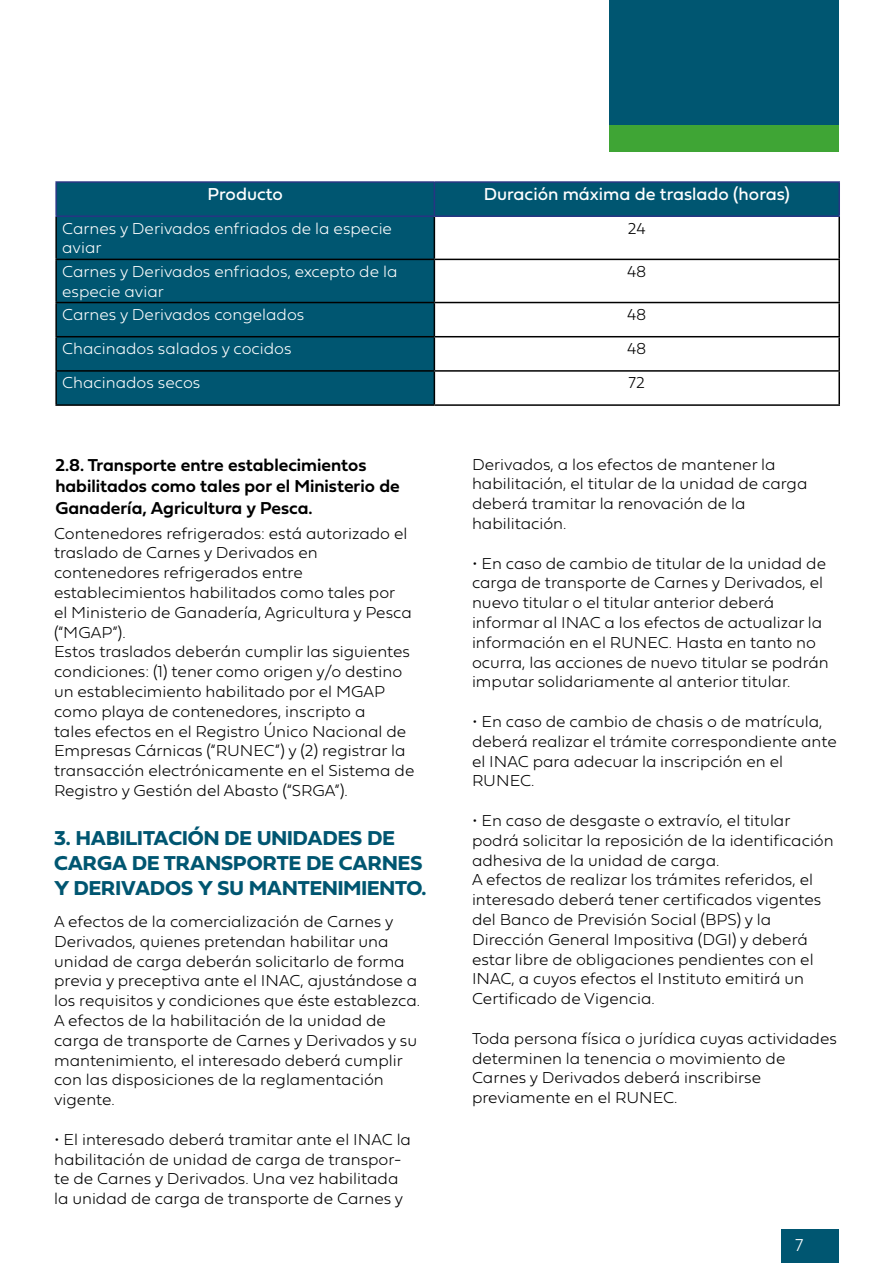
<style>
.page{position:relative;width:893px;height:1263px;background:#fff}
.page>*{position:absolute;margin:0;border:0;box-sizing:border-box;transform-origin:0 0}
.t1{font:700 21px/25.2px "INAC Fieldwork Geo";color:#005671}
.t2{font:600 18px/21.6px "INAC Fieldwork Geo";color:#000}
.t3{font:18px "INAC Fieldwork Geo";color:#fff}
.t4{font:100 18px "INAC Fieldwork Geo";color:#fff}
.t5{font:100 16.5px/19.8px "INAC Fieldwork Geo";color:#000}
.t6{font:100 16.5px/19.8px "INAC Fieldwork Geo";color:#fff}
</style>
<div class="page">
<div style="left:610px;top:28px;width:229px;height:124px;background:#3fa535"></div>
<div style="left:610px;top:0;width:229px;height:125px;background:#005671"></div>
<div style="left:781px;top:1229px;width:58px;height:34px;background:#005671"></div>
<svg style="left:57px;top:183px;width:781px;height:221px;fill:#005671"></svg>
<hr style="left:55px;top:217px;width:2px;height:42px;background:#000">
<hr style="left:434px;top:217px;width:1px;height:42px;background:#000">
<hr style="left:838px;top:217px;width:2px;height:42px;background:#000">
<hr style="left:55px;top:259px;width:379px;height:1px;background:#000">
<hr style="left:55px;top:260px;width:2px;height:42px;background:#000">
<hr style="left:434px;top:259px;width:406px;height:1px;background:#000">
<hr style="left:434px;top:260px;width:1px;height:42px;background:#000">
<hr style="left:838px;top:260px;width:2px;height:42px;background:#000">
<hr style="left:55px;top:302px;width:379px;height:1px;background:#000">
<hr style="left:55px;top:303px;width:2px;height:33px;background:#000">
<hr style="left:434px;top:302px;width:406px;height:1px;background:#000">
<hr style="left:434px;top:303px;width:1px;height:33px;background:#000">
<hr style="left:838px;top:303px;width:2px;height:33px;background:#000">
<hr style="left:55px;top:336px;width:379px;height:1px;background:#000">
<hr style="left:55px;top:337px;width:2px;height:33px;background:#000">
<hr style="left:434px;top:336px;width:406px;height:1px;background:#000">
<hr style="left:434px;top:337px;width:1px;height:33px;background:#000">
<hr style="left:838px;top:337px;width:2px;height:33px;background:#000">
<hr style="left:55px;top:370px;width:379px;height:2px;background:#000">
<hr style="left:55px;top:372px;width:2px;height:32px;background:#000">
<hr style="left:434px;top:370px;width:406px;height:2px;background:#000">
<hr style="left:434px;top:372px;width:1px;height:32px;background:#000">
<hr style="left:838px;top:372px;width:2px;height:32px;background:#000">
<hr style="left:55px;top:404px;width:379px;height:2px;background:#000">
<hr style="left:434px;top:404px;width:406px;height:2px;background:#000">
<hr style="left:55px;top:181px;width:379px;height:2px;background:#283583">
<hr style="left:55px;top:183px;width:2px;height:32px;background:#283583">
<hr style="left:434px;top:181px;width:406px;height:2px;background:#283583">
<hr style="left:434px;top:183px;width:1px;height:32px;background:#283583">
<hr style="left:838px;top:183px;width:2px;height:32px;background:#283583">
<hr style="left:55px;top:215px;width:379px;height:2px;background:#283583">
<hr style="left:434px;top:215px;width:406px;height:2px;background:#283583">
<p class="t3" style="left:208px;top:180px;width:77px">Producto</p>
<p class="t3" style="left:484px;top:180px;width:307px">Duración máxima de traslado (horas)</p>
<p class="t6" style="left:62px;top:217px;width:331px">Carnes y Derivados enfriados de la especie aviar</p>
<p class="t5" style="left:628px;top:217px;width:20px">24</p>
<p class="t6" style="left:62px;top:260px;width:337px">Carnes y Derivados enfriados, excepto de la especie aviar</p>
<p class="t5" style="left:627px;top:260px;width:21px">48</p>
<p class="t6" style="left:62px;top:304px;width:244px">Carnes y Derivados congelados</p>
<p class="t5" style="left:627px;top:304px;width:21px">48</p>
<p class="t6" style="left:62px;top:338px;width:231px">Chacinados salados y cocidos</p>
<p class="t5" style="left:627px;top:338px;width:21px">48</p>
<p class="t6" style="left:62px;top:372px;width:140px">Chacinados secos</p>
<p class="t5" style="left:629px;top:372px;width:18px">72</p>
<p class="t2" style="left:55px;top:453px;width:346px">2.8. Transporte entre establecimientos habilitados como tales por el Ministerio de<br>Ganadería, Agricultura y Pesca.</p>
<p class="t5" style="left:54px;top:522px;width:362px">Contenedores refrigerados: está autorizado el traslado de Carnes y Derivados en contenedores refrigerados entre establecimientos habilitados como tales por<br>el Ministerio de Ganadería, Agricultura y Pesca (“MGAP”).<br>Estos traslados deberán cumplir las siguientes condiciones: (1) tener como origen y/o destino un establecimiento habilitado por el MGAP como playa de contenedores, inscripto a<br>tales efectos en el Registro Único Nacional de Empresas Cárnicas (“RUNEC”) y (2) registrar la transacción electrónicamente en el Sistema de Registro y Gestión del Abasto (“SRGA”).</p>
<p class="t1" style="left:54px;top:824px;width:374px">3. HABILITACIÓN DE UNIDADES DE<br>CARGA DE TRANSPORTE DE CARNES<br>Y DERIVADOS Y SU MANTENIMIENTO.</p>
<p class="t5" style="left:54px;top:910px;width:368px">A efectos de la comercialización de Carnes y Derivados, quienes pretendan habilitar una unidad de carga deberán solicitarlo de forma previa y preceptiva ante el INAC, ajustándose a los requisitos y condiciones que éste establezca.<br>A efectos de la habilitación de la unidad de carga de transporte de Carnes y Derivados y su mantenimiento, el interesado deberá cumplir con las disposiciones de la reglamentación vigente.</p>
<p class="t5" style="left:54px;top:1128px;width:358px">• El interesado deberá tramitar ante el INAC la habilitación de unidad de carga de transpor&shy;te de Carnes y Derivados. Una vez habilitada la unidad de carga de transporte de Carnes y</p>
<p class="t5" style="left:472px;top:453px;width:337px">Derivados, a los efectos de mantener la habilitación, el titular de la unidad de carga deberá tramitar la renovación de la habilitación.</p>
<p class="t5" style="left:472px;top:552px;width:358px">• En caso de cambio de titular de la unidad de carga de transporte de Carnes y Derivados, el nuevo titular o el titular anterior deberá informar al INAC a los efectos de actualizar la información en el RUNEC. Hasta en tanto no ocurra, las acciones de nuevo titular se podrán imputar solidariamente al anterior titular.</p>
<p class="t5" style="left:472px;top:711px;width:366px">• En caso de cambio de chasis o de matrícula, deberá realizar el trámite correspondiente ante el INAC para adecuar la inscripción en el RUNEC.</p>
<p class="t5" style="left:472px;top:810px;width:363px">• En caso de desgaste o extravío, el titular podrá solicitar la reposición de la identificación adhesiva de la unidad de carga.<br>A efectos de realizar los trámites referidos, el interesado deberá tener certificados vigentes del Banco de Previsión Social (BPS) y la Dirección General Impositiva (DGI) y deberá estar libre de obligaciones pendientes con el INAC, a cuyos efectos el Instituto emitirá un Certificado de Vigencia.</p>
<p class="t5" style="left:472px;top:1027px;width:366px">Toda persona física o jurídica cuyas actividades determinen la tenencia o movimiento de Carnes y Derivados deberá inscribirse previamente en el RUNEC.</p>
<p class="t4" style="left:795px;top:1230px;width:10px">7</p>
</div>
